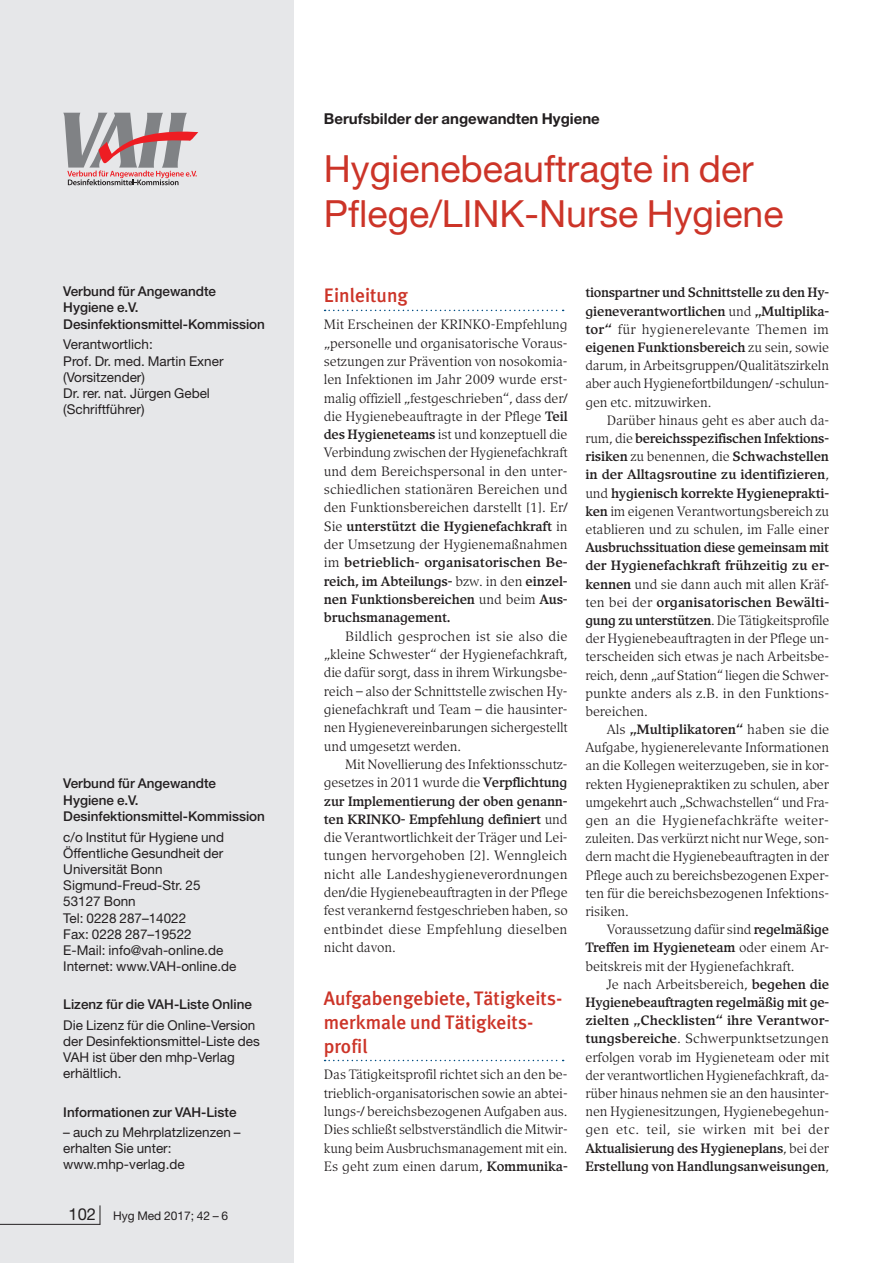
<style>
.page{position:relative;width:893px;height:1263px;background:#fff}
.page>*{position:absolute;margin:0;border:0;box-sizing:border-box;transform-origin:0 0}
.t1{font:37.5px/45px "Helvetica Neue";color:#cc3428}
.t2{font:500 19.5px/23.5px "Meta Plus";color:#cc3428}
.t3{font:700 15px "Helvetica Neue";color:#231f20}
.t4{font:13.5px/18.1px "Compatil Exquisit";letter-spacing:-.01em;color:#231f20;text-align:justify}
.t5{font:13.5px/16.2px "Helvetica Neue";color:#231f20}
.t6{font:500 13.5px/16.5px "Helvetica Neue";color:#231f20}
.t7{font:12px "Helvetica Neue";color:#231f20}
.s1{font-size:16.5px}
.s2{font-weight:700}
</style>
<div class="page">
<div style="left:0;top:0;width:293px;height:1263px;background:#e6e7e9"></div>
<hr style="left:0;top:1224px;width:100px;height:1px;background:#231f20">
<svg style="left:100px;top:1205px;width:1px;height:20px"></svg>
<svg style="left:63px;top:113px;width:135px;height:72px"></svg>
<svg style="left:325px;top:310px;width:239px;height:1px"></svg>
<svg style="left:325px;top:1060px;width:239px;height:1px"></svg>
<p class="t6" style="left:63px;top:283px;width:203px">Verbund für Angewandte<br>Hygiene e.V.<br>Desinfektionsmittel-Kommission</p>
<p class="t5" style="left:63px;top:336px;width:162px">Verantwortlich:<br>Prof. Dr. med. Martin Exner (Vorsitzender)<br>Dr. rer. nat. Jürgen Gebel (Schriftführer)</p>
<p class="t6" style="left:63px;top:775px;width:203px">Verbund für Angewandte<br>Hygiene e.V.<br>Desinfektionsmittel-Kommission</p>
<p class="t5" style="left:63px;top:828px;width:175px">c/o Institut für Hygiene und<br>Öffentliche Gesundheit der<br>Universität Bonn<br>Sigmund-Freud-Str. 25<br>53127 Bonn<br>Tel: 0228 287–14022<br>Fax: 0228 287–19522<br>E-Mail: info@vah-online.de<br>Internet: www.VAH-online.de</p>
<p class="t6" style="left:63px;top:996px;width:190px">Lizenz für die VAH-Liste Online</p>
<p class="t5" style="left:63px;top:1017px;width:198px">Die Lizenz für die Online-Version der Desinfektionsmittel-Liste des<br>VAH ist über den mhp-Verlag erhältlich.</p>
<p class="t6" style="left:63px;top:1103px;width:175px">Informationen zur VAH-Liste</p>
<p class="t5" style="left:63px;top:1124px;width:179px">– auch zu Mehrplatzlizenzen – erhalten Sie unter: www.mhp-verlag.de</p>
<p class="t7" style="left:69px;top:1209px;width:161px"><span class="s1">102</span> Hyg Med 2017; 42 – 6</p>
<p class="t3" style="left:324px;top:110px;width:278px">Berufsbilder der angewandten Hygiene</p>
<h1 class="t1" style="left:324px;top:146px;width:461px">Hygienebeauftragte in der<br>Pflege/LINK-Nurse Hygiene</h1>
<h2 class="t2" style="left:324px;top:284px;width:86px">Einleitung</h2>
<p class="t4" style="left:324px;top:315px;width:245px">Mit Erscheinen der KRINKO-Empfehlung „personelle und organisatorische Voraus&shy;setzungen zur Prävention von nosokomia&shy;len Infektionen im Jahr 2009 wurde erst&shy;malig offiziell „festgeschrieben“, dass der/ die Hygienebeauftragte in der Pflege <span class="s2">Teil des Hygieneteams</span> ist und konzeptuell die Verbindung zwischen der Hygienefachkraft und dem Bereichspersonal in den unter&shy;schiedlichen stationären Bereichen und den Funktionsbereichen darstellt [1]. Er/ Sie <span class="s2">unterstützt die Hygienefachkraft</span> in der Umsetzung der Hygienemaßnahmen im <span class="s2">betrieblich- organisatorischen Be&shy;reich, im Abteilungs-</span> bzw. in den <span class="s2">einzel&shy;nen Funktionsbereichen</span> und beim <span class="s2">Aus&shy;bruchsmanagement.</span></p>
<p class="t4" style="left:324px;top:627px;width:245px;text-indent:21px">Bildlich gesprochen ist sie also die „kleine Schwester“ der Hygienefachkraft, die dafür sorgt, dass in ihrem Wirkungsbe&shy;reich – also der Schnittstelle zwischen Hy&shy;gienefachkraft und Team – die hausinter&shy;nen Hygienevereinbarungen sichergestellt und umgesetzt werden.</p>
<p class="t4" style="left:324px;top:755px;width:245px;text-indent:21px">Mit Novellierung des Infektionsschutz&shy;gesetzes in 2011 wurde die <span class="s2">Verpflichtung zur Implementierung der oben genann&shy;ten KRINKO- Empfehlung definiert</span> und die Verantwortlichkeit der Träger und Lei&shy;tungen hervorgehoben [2]. Wenngleich nicht alle Landeshygieneverordnungen den/die Hygienebeauftragten in der Pflege fest verankernd festgeschrieben haben, so entbindet diese Empfehlung dieselben nicht davon.</p>
<h2 class="t2" style="left:324px;top:987px;width:240px">Aufgabengebiete, Tätigkeits&shy;merkmale und Tätigkeits&shy;profil</h2>
<p class="t4" style="left:324px;top:1065px;width:245px">Das Tätigkeitsprofil richtet sich an den be&shy;trieblich-organisatorischen sowie an abtei&shy;lungs-/ bereichsbezogenen Aufgaben aus.<br>Dies schließt selbstverständlich die Mitwir&shy;kung beim Ausbruchsmanagement mit ein.<br>Es geht zum einen darum, <span class="s2">Kommunika-</span></p>
<p class="t4" style="left:585px;top:284px;width:245px"><span class="s2">tionspartner und Schnittstelle zu den Hy&shy;gieneverantwortlichen</span> und <span class="s2">„Multiplika&shy;tor“</span> für hygienerelevante Themen im <span class="s2">eigenen Funktionsbereich</span> zu sein, sowie darum, in Arbeitsgruppen/Qualitätszirkeln aber auch Hygienefortbildungen/ -schulun&shy;gen etc. mitzuwirken.</p>
<p class="t4" style="left:585px;top:411px;width:245px;text-indent:21px">Darüber hinaus geht es aber auch da&shy;rum, die <span class="s2">bereichsspezifischen Infektions&shy;risiken</span> zu benennen, die <span class="s2">Schwachstellen in der Alltagsroutine zu identifizieren</span>, und <span class="s2">hygienisch korrekte Hygieneprakti&shy;ken</span> im eigenen Verantwortungsbereich zu etablieren und zu schulen, im Falle einer</p>
<p class="t4" style="left:585px;top:538px;width:245px"><span class="s2">Ausbruchssituation diese gemeinsam mit der Hygienefachkraft frühzeitig zu er&shy;kennen</span> und sie dann auch mit allen Kräf&shy;ten bei der <span class="s2">organisatorischen Bewälti&shy;gung zu unterstützen</span>. Die Tätigkeitsprofile der Hygienebeauftragten in der Pflege un&shy;terscheiden sich etwas je nach Arbeitsbe&shy;reich, denn „auf Station“ liegen die Schwer&shy;punkte anders als z.B. in den Funktions&shy;bereichen.</p>
<p class="t4" style="left:585px;top:720px;width:245px;text-indent:21px">Als <span class="s2">„Multiplikatoren“</span> haben sie die Aufgabe, hygienerelevante Informationen an die Kollegen weiterzugeben, sie in kor&shy;rekten Hygienepraktiken zu schulen, aber umgekehrt auch „Schwachstellen“ und Fra&shy;gen an die Hygienefachkräfte weiter&shy;zuleiten. Das verkürzt nicht nur Wege, son&shy;dern macht die Hygienebeauftragten in der Pflege auch zu bereichsbezogenen Exper&shy;ten für die bereichsbezogenen Infektions&shy;risiken.</p>
<p class="t4" style="left:585px;top:920px;width:245px;text-indent:21px">Voraussetzung dafür sind <span class="s2">regelmäßige Treffen im Hygieneteam</span> oder einem Ar&shy;beitskreis mit der Hygienefachkraft.</p>
<p class="t4" style="left:585px;top:975px;width:245px;text-indent:21px">Je nach Arbeitsbereich, <span class="s2">begehen die Hygienebeauftragten regelmäßig mit ge&shy;zielten „Checklisten“ ihre Verantwor&shy;tungsbereiche</span>. Schwerpunktsetzungen erfolgen vorab im Hygieneteam oder mit der verantwortlichen Hygienefachkraft, da&shy;rüber hinaus nehmen sie an den hausinter&shy;nen Hygienesitzungen, Hygienebegehun&shy;gen etc. teil, sie wirken mit bei der <span class="s2">Aktualisierung des Hygieneplans</span>, bei der <span class="s2">Erstellung von Handlungsanweisungen</span>,</p>
</div>
